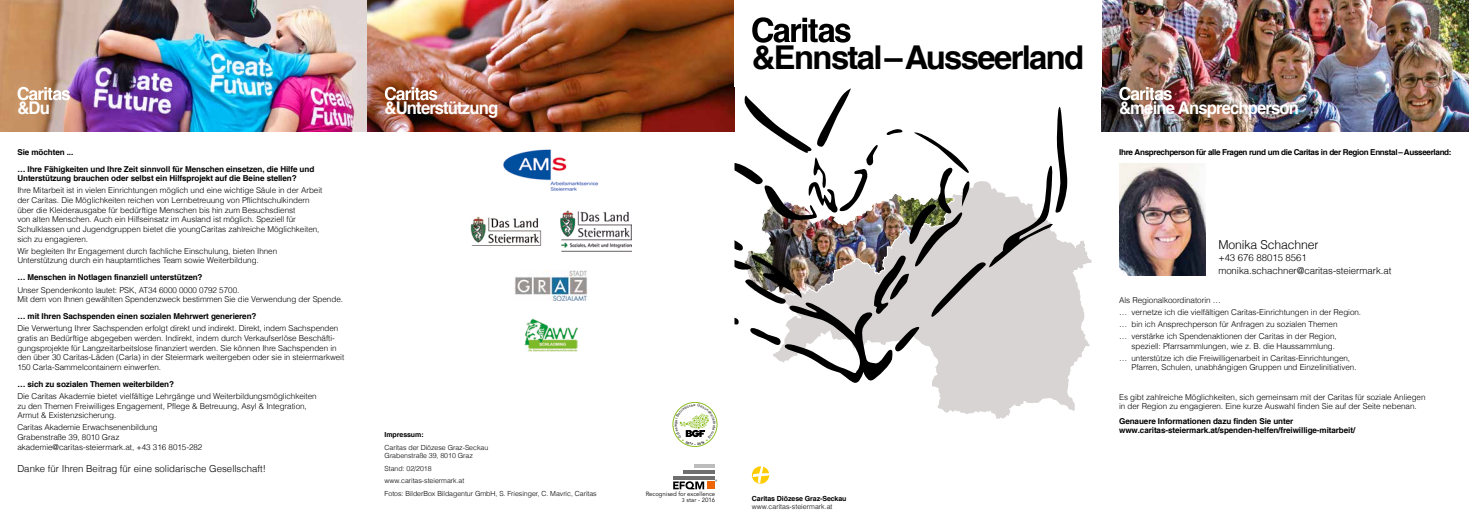
<style>
.page{position:relative;width:1469px;height:521px;background:#fff}
.page>*{position:absolute;margin:0;border:0;box-sizing:border-box;transform-origin:0 0}
.t1{font:700 32.81px "Helvetica LT Com";letter-spacing:-.05em;color:#000}
.t2{font:700 17.5px "Helvetica LT Com";letter-spacing:-.05em;color:#fff;scale:.95 1}
.t3{font:300 12.25px "Helvetica LT Com";letter-spacing:-.01em;color:#000}
.t4{font:300 9.62px/12.1px "Helvetica LT Com";color:#000}
.t5{font:300 8.05px/9.6px "Helvetica LT Com";letter-spacing:-.005em;color:#000}
.t6{font:700 8.05px/9.6px "Helvetica LT Com";letter-spacing:-.01em;color:#000}
.t7{font:700 8.05px "Helvetica LT Com";letter-spacing:-.04em;color:#000}
.t8{font:300 7px/12.9px "Helvetica LT Com";letter-spacing:-.005em;color:#000}
.t9{font:700 7px "Helvetica LT Com";letter-spacing:-.01em;color:#000}
.t10{font:6.04px/5.8px "Avenir LT Std";letter-spacing:-.01em;color:#000;text-align:right}
.t11{font:3.59px "Arial";color:#000}
.t12{font:700 3.15px "Arial";color:#000}
.s1{font-size:5.34px}
</style>
<div class="page">
<img style="left:0;top:0;width:734px;height:131px">
<svg style="left:752px;top:466px;width:17px;height:18px"></svg>
<img style="left:1101px;top:0;width:367px;height:131px">
<svg style="left:1119px;top:87px;width:52px;height:13px"></svg>
<svg style="left:18px;top:87px;width:52px;height:13px"></svg>
<svg style="left:385px;top:87px;width:52px;height:13px"></svg>
<img style="left:1119px;top:164px;width:86px;height:111px">
<svg style="left:932px;top:240px;width:159px;height:179px;fill:#d8d4d3"></svg>
<svg style="left:673px;top:481px;width:31px;height:8px"></svg>
<div style="left:707px;top:481px;width:8px;height:8px;background:#ec6608"></div>
<hr style="left:673px;top:476px;width:42px;height:3px;background:#706f6f">
<hr style="left:683px;top:470px;width:32px;height:4px;background:#706f6f">
<hr style="left:694px;top:464px;width:21px;height:4px;background:#bcbcbc">
<div style="left:673px;top:402px;width:44px;height:44px;border:1px solid #8dbe22;border-radius:50%"></div>
<img style="left:503px;top:149px;width:96px;height:41px">
<img style="left:470px;top:217px;width:71px;height:29px">
<img style="left:560px;top:211px;width:71px;height:41px">
<img style="left:524px;top:319px;width:53px;height:32px">
<img style="left:514px;top:270px;width:73px;height:30px">
<svg style="left:734px;top:87px;width:335px;height:296px"></svg>
<svg style="left:752px;top:17px;width:98px;height:26px"></svg>
<svg style="left:674px;top:404px;width:41px;height:41px"></svg>
<h1 class="t1" style="left:752px;top:37px;width:334px">&amp;Ennstal–Ausseerland</h1>
<h2 class="t2" style="left:384px;top:97px;width:121px">&amp;Unterstützung</h2>
<h2 class="t2" style="left:17px;top:97px;width:36px">&amp;Du</h2>
<h2 class="t2" style="left:1119px;top:97px;width:191px">&amp;meine Ansprechperson</h2>
<p class="t6" style="left:17px;top:143px;width:298px;line-height:17.1px">Sie möchten ...<br>… Ihre Fähigkeiten und Ihre Zeit sinnvoll für Menschen einsetzen, die Hilfe und</p>
<p class="t6" style="left:17px;top:174px;width:281px">Unterstützung brauchen oder selbst ein Hilfsprojekt auf die Beine stellen?</p>
<p class="t5" style="left:17px;top:186px;width:306px">Ihre Mitarbeit ist in vielen Einrichtungen möglich und eine wichtige Säule in der Arbeit der Caritas. Die Möglichkeiten reichen von Lernbetreuung von Pflichtschulkindern über die Kleiderausgabe für bedürftige Menschen bis hin zum Besuchsdienst<br>von alten Menschen. Auch ein Hilfseinsatz im Ausland ist möglich. Speziell für Schulklassen und Jugendgruppen bietet die youngCaritas zahlreiche Möglichkeiten, sich zu engagieren.</p>
<p class="t5" style="left:17px;top:246px;width:261px">Wir begleiten Ihr Engagement durch fachliche Einschulung, bieten Ihnen<br>Unterstützung durch ein hauptamtliches Team sowie Weiterbildung.</p>
<p class="t6" style="left:17px;top:273px;width:187px">… Menschen in Notlagen finanziell unterstützen?</p>
<p class="t5" style="left:17px;top:285px;width:327px">Unser Spendenkonto lautet: PSK, AT34 6000 0000 0792 5700.<br>Mit dem von Ihnen gewählten Spendenzweck bestimmen Sie die Verwendung der Spende.</p>
<p class="t6" style="left:17px;top:312px;width:241px">… mit Ihren Sachspenden einen sozialen Mehrwert generieren?</p>
<p class="t5" style="left:17px;top:324px;width:328px">Die Verwertung Ihrer Sachspenden erfolgt direkt und indirekt. Direkt, indem Sachspenden gratis an Bedürftige abgegeben werden. Indirekt, indem durch Verkaufserlöse Beschäfti&shy;gungsprojekte für Langzeitarbeitslose finanziert werden. Sie können Ihre Sachspenden in den über 30 Caritas-Läden (Carla) in der Steiermark weitergeben oder sie in steiermarkweit 150 Carla-Sammelcontainern einwerfen.</p>
<p class="t6" style="left:17px;top:379px;width:158px">… sich zu sozialen Themen weiterbilden?</p>
<p class="t5" style="left:17px;top:391px;width:301px">Die Caritas Akademie bietet vielfältige Lehrgänge und Weiterbildungsmöglichkeiten zu den Themen Freiwilliges Engagement, Pflege &amp; Betreuung, Asyl &amp; Integration,<br>Armut &amp; Existenzsicherung.</p>
<p class="t5" style="left:17px;top:423px;width:187px">Caritas Akademie Erwachsenenbildung<br>Grabenstraße 39, 8010 Graz akademie@caritas-steiermark.at, +43 316 8015-282</p>
<p class="t4" style="left:17px;top:462px;width:250px">Danke für Ihren Beitrag für eine solidarische Gesellschaft!</p>
<p class="t7" style="left:1119px;top:147px;width:334px">Ihre Ansprechperson für alle Fragen rund um die Caritas in der Region Ennstal–Ausseerland:</p>
<h3 class="t3" style="left:1218px;top:237px;width:102px">Monika Schachner</h3>
<p class="t4" style="left:1218px;top:252px;width:174px">+43 676 88015 8561 monika.schachner@caritas-steiermark.at</p>
<p class="t5" style="left:1119px;top:294px;width:244px;line-height:12.1px">Als Regionalkoordinatorin …<br>… vernetze ich die vielfältigen Caritas-Einrichtungen in der Region. … bin ich Ansprechperson für Anfragen zu sozialen Themen<br>… verstärke ich Spendenaktionen der Caritas in der Region,</p>
<p class="t5" style="left:1119px;top:340px;width:232px;line-height:12.1px;text-align:center">speziell: Pfarrsammlungen, wie z. B. die Haussammlung.<br>… unterstütze ich die Freiwilligenarbeit in Caritas-Einrichtungen,</p>
<p class="t5" style="left:1131px;top:363px;width:227px">Pfarren, Schulen, unabhängigen Gruppen und Einzelinitiativen.</p>
<p class="t5" style="left:1119px;top:392px;width:308px">Es gibt zahlreiche Möglichkeiten, sich gemeinsam mit der Caritas für soziale Anliegen in der Region zu engagieren. Eine kurze Auswahl finden Sie auf der Seite nebenan.</p>
<p class="t6" style="left:1119px;top:416px;width:238px">Genauere Informationen dazu finden Sie unter www.caritas-steiermark.at/spenden-helfen/freiwillige-mitarbeit/</p>
<p class="t11" style="left:693px;top:403px;width:4px">e</p>
<p class="t9" style="left:384px;top:430px;width:41px">Impressum:</p>
<p class="t8" style="left:384px;top:443px;width:105px;line-height:7.9px">Caritas der Diözese Graz-Seckau<br>Grabenstraße 39, 8010 Graz</p>
<p class="t8" style="left:384px;top:461px;width:214px">Stand: 02/2018<br>www.caritas-steiermark.at<br>Fotos: BilderBox Bildagentur GmbH, S. Friesinger, C. Mavric, Caritas</p>
<p class="t12" style="left:694px;top:442px;width:3px">–</p>
<p class="t10" style="left:645px;top:491px;width:71px">Recognised for excellence<br><span class="s1">3</span> star - 2016</p>
<p class="t9" style="left:752px;top:494px;width:96px">Caritas Diözese Graz-Seckau</p>
<p class="t8" style="left:752px;top:499px;width:82px">www.caritas-steiermark.at</p>
</div>
